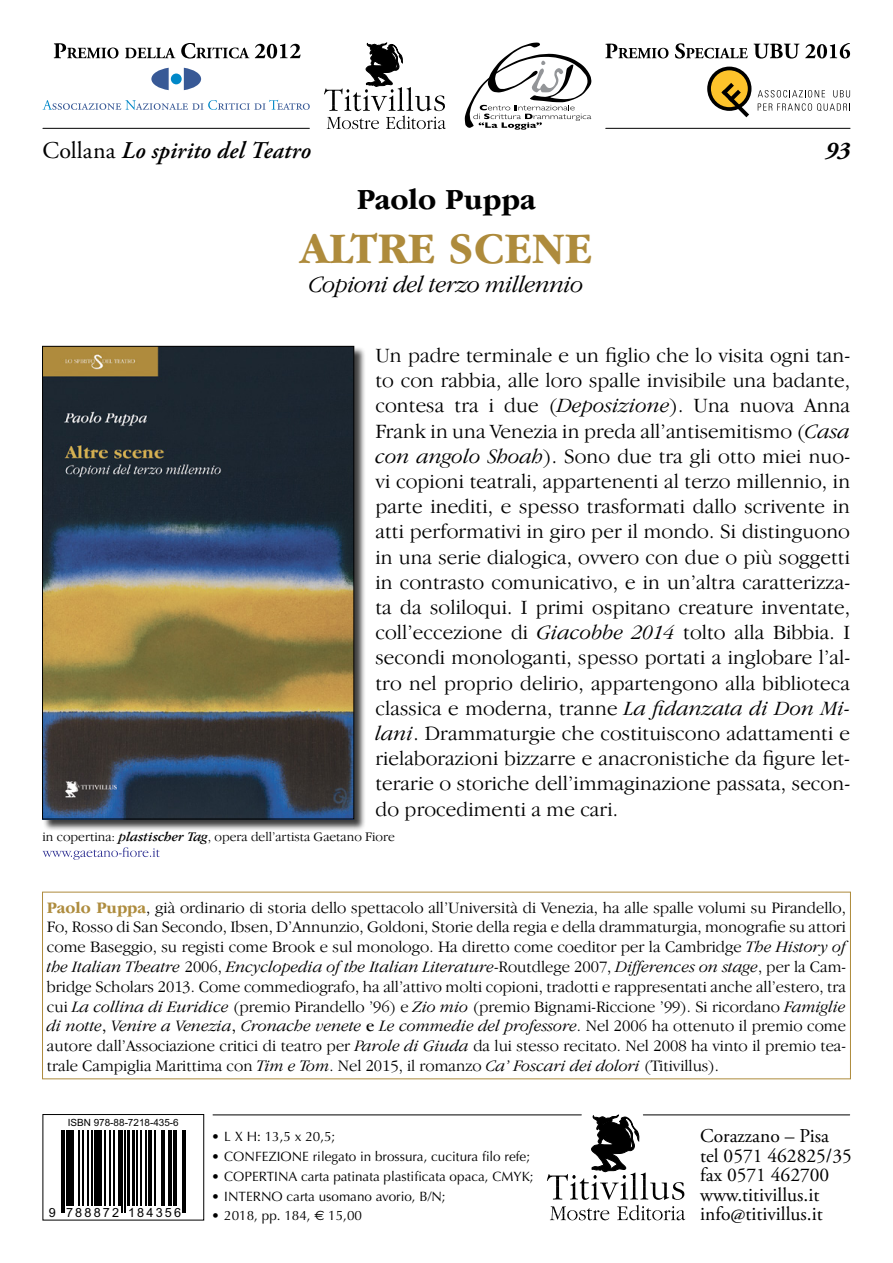
<style>
.page{position:relative;width:893px;height:1263px;background:#fff}
.page>*{position:absolute;margin:0;border:0;box-sizing:border-box;transform-origin:0 0}
.t1{font:700 45px "Garamond IT Cby BT";color:#ae8b3c}
.t2{font:700 30px "Garamond IT Cby BT";color:#000}
.t3{font:italic 600 24px "Adobe Garamond Pro";letter-spacing:.005em;color:#000}
.t4{font:italic 300 24px "Garamond IT Cby BT";letter-spacing:-.02em;color:#000}
.t5{font:italic 700 24px "Adobe Garamond Pro";color:#000}
.t6{font:300 21px/25.2px "Garamond IT Cby BT";letter-spacing:.005em;color:#000;text-align:justify}
.t7{font:19.5px/19.5px "Adobe Garamond Pro";color:#000}
.t8{font:300 16.5px/19.8px "Garamond IT Cby BT";color:#000;text-align:justify}
.t9{font:13.5px "Optima";color:#000}
.t10{font:300 13.5px "Garamond IT Cby BT";color:#000}
.t11{font:12.6px "Arial";letter-spacing:.17em;color:#000}
.t12{font:9.9px "Arial";color:#000}
.s1{font-weight:400;font-style:normal}
.s2{font-style:italic}
.s3{font-weight:400;font-style:italic}
.s4{font-weight:700;color:#ae8c3e}
.s5{font-weight:400}
.s6{font-family:"Euro Sans"}
</style>
<div class="page">
<div style="left:43px;top:347px;width:323px;height:484px;background:#000;opacity:.75"></div>
<img style="left:44px;top:348px;width:308px;height:469px">
<div style="left:42px;top:346px;width:312px;height:473px;border:1px solid #000"></div>
<svg style="left:707px;top:67px;width:44px;height:44px"></svg>
<div style="left:711px;top:70px;width:37px;height:37px;background:#fdc32b;border-radius:50%"></div>
<svg style="left:758px;top:90px;width:67px;height:7px"></svg>
<svg style="left:833px;top:90px;width:17px;height:7px"></svg>
<svg style="left:758px;top:103px;width:92px;height:8px"></svg>
<svg style="left:721px;top:83px;width:28px;height:34px"></svg>
<svg style="left:605px;top:43px;width:245px;height:16px"></svg>
<svg style="left:43px;top:100px;width:267px;height:10px"></svg>
<svg style="left:151px;top:68px;width:18px;height:22px"></svg>
<svg style="left:184px;top:68px;width:17px;height:22px"></svg>
<div style="left:171px;top:74px;width:11px;height:10px;background:#0088c8;border-radius:50%"></div>
<svg style="left:54px;top:43px;width:247px;height:16px"></svg>
<svg style="left:465px;top:43px;width:127px;height:87px"></svg>
<svg style="left:324px;top:43px;width:122px;height:86px"></svg>
<hr style="left:43px;top:128px;width:266px;height:1px;background:#000">
<hr style="left:606px;top:128px;width:244px;height:1px;background:#000">
<hr style="left:61px;top:1131px;width:1px;height:82px;background:#000">
<hr style="left:64px;top:1131px;width:1px;height:82px;background:#000">
<hr style="left:66px;top:1131px;width:4px;height:75px;background:#000">
<hr style="left:71px;top:1131px;width:3px;height:75px;background:#000">
<hr style="left:78px;top:1131px;width:1px;height:75px;background:#000">
<hr style="left:82px;top:1131px;width:1px;height:75px;background:#000">
<hr style="left:87px;top:1131px;width:2px;height:75px;background:#000">
<hr style="left:91px;top:1131px;width:2px;height:75px;background:#000">
<hr style="left:94px;top:1131px;width:3px;height:75px;background:#000">
<hr style="left:98px;top:1131px;width:4px;height:75px;background:#000">
<hr style="left:105px;top:1131px;width:1px;height:75px;background:#000">
<hr style="left:110px;top:1131px;width:1px;height:75px;background:#000">
<hr style="left:114px;top:1131px;width:1px;height:75px;background:#000">
<hr style="left:118px;top:1131px;width:2px;height:75px;background:#000">
<hr style="left:122px;top:1131px;width:1px;height:82px;background:#000">
<hr style="left:124px;top:1131px;width:2px;height:82px;background:#000">
<hr style="left:127px;top:1131px;width:3px;height:75px;background:#000">
<hr style="left:132px;top:1131px;width:3px;height:75px;background:#000">
<hr style="left:136px;top:1131px;width:1px;height:75px;background:#000">
<hr style="left:140px;top:1131px;width:1px;height:75px;background:#000">
<hr style="left:145px;top:1131px;width:2px;height:75px;background:#000">
<hr style="left:148px;top:1131px;width:4px;height:75px;background:#000">
<hr style="left:155px;top:1131px;width:1px;height:75px;background:#000">
<hr style="left:161px;top:1131px;width:1px;height:75px;background:#000">
<hr style="left:164px;top:1131px;width:1px;height:75px;background:#000">
<hr style="left:168px;top:1131px;width:4px;height:75px;background:#000">
<hr style="left:173px;top:1131px;width:1px;height:75px;background:#000">
<hr style="left:176px;top:1131px;width:1px;height:75px;background:#000">
<hr style="left:182px;top:1131px;width:1px;height:82px;background:#000">
<hr style="left:185px;top:1131px;width:1px;height:82px;background:#000">
<div style="left:43px;top:1114px;width:161px;height:106px;border:1px solid #000"></div>
<hr style="left:213px;top:1114px;width:368px;height:1px;background:#000">
<hr style="left:643px;top:1114px;width:207px;height:1px;background:#000">
<svg style="left:547px;top:1115px;width:138px;height:105px"></svg>
<svg style="left:43px;top:847px;width:117px;height:13px"></svg>
<h3 class="t3" style="left:43px;top:137px;width:270px"><span class="s1">Collana</span> Lo spirito del Teatro</h3>
<h3 class="t5" style="left:825px;top:137px;width:26px">93</h3>
<h2 class="t2" style="left:357px;top:183px;width:181px">Paolo Puppa</h2>
<h1 class="t1" style="left:300px;top:224px;width:293px">altre scene</h1>
<h3 class="t4" style="left:309px;top:270px;width:277px">Copioni del terzo millennio</h3>
<p class="t6" style="left:375px;top:342px;width:476px">Un padre terminale e un figlio che lo visita ogni tan&shy;to con rabbia, alle loro spalle invisibile una badante, contesa tra i due (<span class="s2">Deposizione</span>). Una nuova Anna Frank in una Venezia in preda all’antisemitismo (<span class="s2">Casa con angolo Shoah</span>). Sono due tra gli otto miei nuo&shy;vi copioni teatrali, appartenenti al terzo millennio, in parte inediti, e spesso trasformati dallo scrivente in atti performativi in giro per il mondo. Si distinguono in una serie dialogica, ovvero con due o più soggetti in contrasto comunicativo, e in un’altra caratterizza&shy;ta da soliloqui. I primi ospitano creature inventate, coll’eccezione di <span class="s2">Giacobbe 2014</span> tolto alla Bibbia. I secondi monologanti, spesso portati a inglobare l’al&shy;tro nel proprio delirio, appartengono alla biblioteca classica e moderna, tranne <span class="s2">La fidanzata di Don Mi&shy;lani</span>. Drammaturgie che costituiscono adattamenti e rielaborazioni bizzarre e anacronistiche da figure let&shy;terarie o storiche dell’immaginazione passata, secon&shy;do procedimenti a me cari.</p>
<p class="t10" style="left:43px;top:828px;width:354px">in copertina: <span class="s3">plastischer Tag</span>, opera dell’artista Gaetano Fiore</p>
<p class="t8" style="left:47px;top:897px;width:801px"><span class="s4">Paolo Puppa</span>, già ordinario di storia dello spettacolo all’Università di Venezia, ha alle spalle volumi su Pirandello, Fo, Rosso di San Secondo, Ibsen, D’Annunzio, Goldoni, Storie della regia e della drammaturgia, monografie su attori come Baseggio, su registi come Brook e sul monologo. Ha diretto come coeditor per la Cambridge <span class="s2">The History of the Italian Theatre</span> 2006, <span class="s2">Encyclopedia of the Italian Literature</span>-Routdlege 2007, <span class="s2">Differences on stage</span>, per la Cam&shy;bridge Scholars 2013. Come commediografo, ha all’attivo molti copioni, tradotti e rappresentati anche all’estero, tra cui <span class="s2">La collina di Euridice</span> (premio Pirandello ’96) e <span class="s2">Zio mio</span> (premio Bignami-Riccione ’99). Si ricordano <span class="s2">Famiglie di notte</span><span class="s5">,</span> <span class="s2">Venire a Venezia</span><span class="s5">,</span> <span class="s2">Cronache venete</span> <span class="s5">e</span> <span class="s2">Le commedie del professore</span>. Nel 2006 ha ottenuto il premio come autore dall’Associazione critici di teatro per <span class="s2">Parole di Giuda</span> da lui stesso recitato. Nel 2008 ha vinto il premio tea&shy;trale Campiglia Marittima con <span class="s2">Tim e Tom</span>. Nel 2015, il romanzo <span class="s2">Ca’ Foscari dei dolori</span> (Titivillus).</p>
<p class="t12" style="left:68px;top:1116px;width:113px">ISBN 978-88-7218-435-6</p>
<p class="t9" style="left:212px;top:1128px;width:125px">• L X H: 13,5 x 20,5;</p>
<p class="t9" style="left:212px;top:1148px;width:320px">• CONFEZIONE rilegato in brossura, cucitura filo refe;</p>
<p class="t9" style="left:212px;top:1168px;width:324px">• COPERTINA carta patinata plastificata opaca, CMYK;</p>
<p class="t9" style="left:212px;top:1188px;width:236px">• INTERNO carta usomano avorio, B/N;</p>
<p class="t11" style="left:49px;top:1204px;width:134px">9 788872 184356</p>
<p class="t9" style="left:212px;top:1208px;width:152px">• 2018, pp. 184, <span class="s6">E</span> 15,00</p>
<p class="t7" style="left:700px;top:1127px;width:153px">Corazzano – Pisa tel 0571 462825/35 fax 0571 462700 www.titivillus.it info@titivillus.it</p>
</div>
